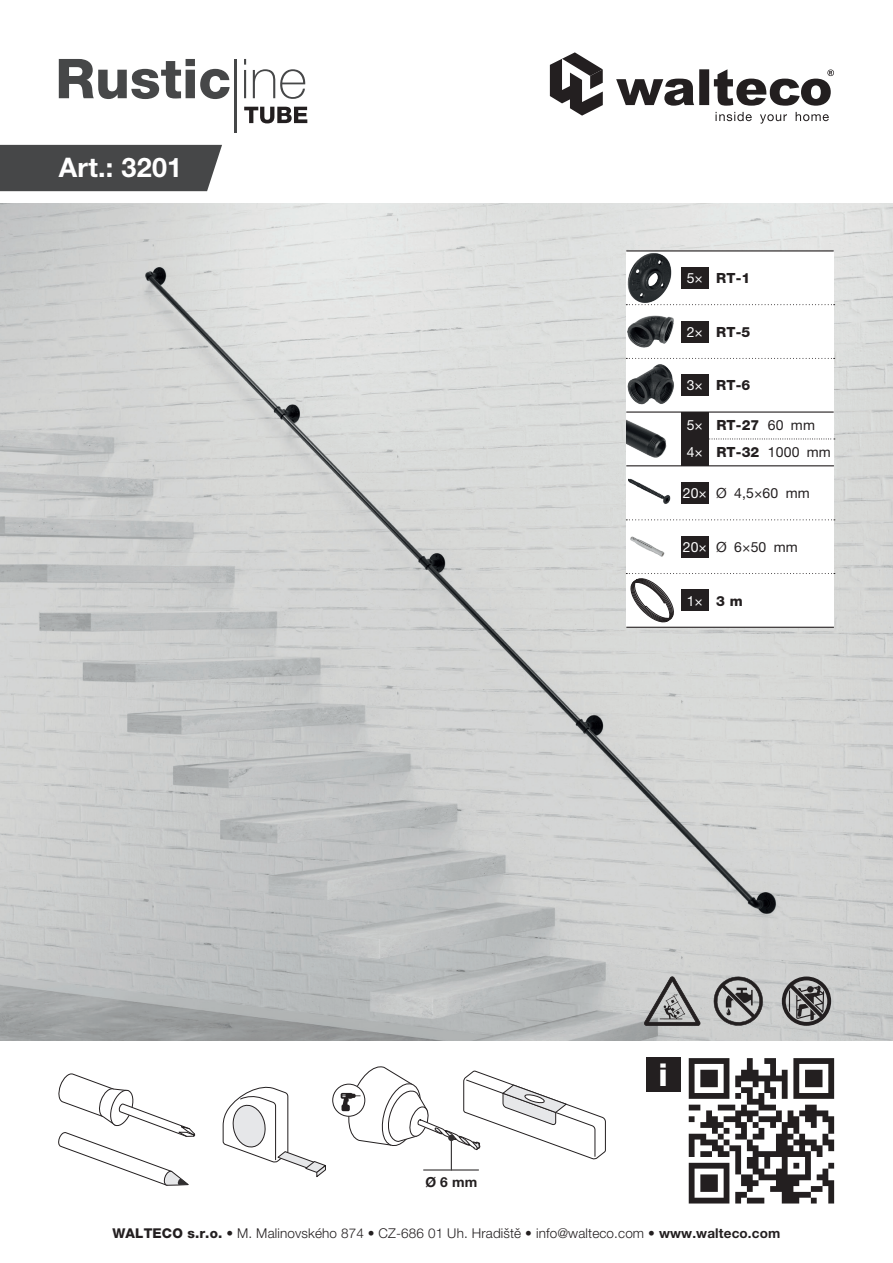
<style>
.page{position:relative;width:893px;height:1263px;background:#fff}
.page>*{position:absolute;margin:0;border:0;box-sizing:border-box;transform-origin:0 0}
.t1{font:31.5px "Helvetica Neue CE Heavy";color:#fff}
.t2{font:700 27px "Helvetica Neue CE";letter-spacing:.01em;color:#fff}
.t3{font:13.95px/27px "Helvetica Neue CE";letter-spacing:.01em;color:#231f20}
.t4{font:13.95px/27px "Helvetica Neue CE Heavy";letter-spacing:.01em;color:#231f20}
.t5{font:13.95px/27px "Helvetica Neue CE";color:#fff}
.t6{font:700 13.8px "Helvetica Neue CE";color:#231f20}
.t7{font:13.5px "Helvetica Neue CE Light";letter-spacing:.01em;color:#231f20}
.s1{font-family:"Helvetica Neue CE Heavy"}
.s2{font-family:"Helvetica Neue CE";font-weight:700}
</style>
<div class="page">
<img style="left:0;top:204px;width:893px;height:837px">
<svg style="left:550px;top:52px;width:284px;height:72px"></svg>
<svg style="left:59px;top:59px;width:171px;height:40px"></svg>
<hr style="left:235px;top:59px;width:2px;height:73px;background:#464748">
<hr style="left:244px;top:70px;width:2px;height:28px;background:#464748">
<svg style="left:244px;top:59px;width:2px;height:6px"></svg>
<svg style="left:253px;top:69px;width:53px;height:30px"></svg>
<svg style="left:244px;top:107px;width:63px;height:16px"></svg>
<div style="left:0;top:145px;width:222px;height:46px;background:#464748"></div>
<div style="left:626px;top:251px;width:208px;height:376px;background:#fff"></div>
<div style="left:681px;top:267px;width:28px;height:22px;background:#231f20"></div>
<div style="left:681px;top:321px;width:28px;height:22px;background:#231f20"></div>
<div style="left:681px;top:374px;width:28px;height:22px;background:#231f20"></div>
<img style="left:626px;top:251px;width:54px;height:52px">
<img style="left:626px;top:305px;width:51px;height:53px">
<svg style="left:626px;top:304px;width:209px;height:1px"></svg>
<svg style="left:679px;top:358px;width:156px;height:1px"></svg>
<hr style="left:626px;top:250px;width:208px;height:1px;background:#231f20">
<hr style="left:626px;top:411px;width:208px;height:2px;background:#231f20">
<div style="left:681px;top:482px;width:28px;height:22px;background:#231f20"></div>
<div style="left:681px;top:536px;width:28px;height:21px;background:#231f20"></div>
<img style="left:628px;top:466px;width:49px;height:38px">
<img style="left:630px;top:536px;width:35px;height:21px">
<svg style="left:626px;top:519px;width:209px;height:1px"></svg>
<svg style="left:626px;top:573px;width:209px;height:52px"></svg>
<hr style="left:626px;top:627px;width:208px;height:1px;background:#231f20">
<div style="left:681px;top:412px;width:28px;height:54px;background:#231f20"></div>
<img style="left:626px;top:412px;width:49px;height:46px">
<svg style="left:709px;top:439px;width:126px;height:1px"></svg>
<hr style="left:626px;top:465px;width:208px;height:1px;background:#231f20">
<img style="left:624px;top:358px;width:54px;height:53px">
<svg style="left:222px;top:1086px;width:104px;height:92px"></svg>
<svg style="left:58px;top:1073px;width:138px;height:113px"></svg>
<svg style="left:333px;top:1084px;width:32px;height:32px"></svg>
<div style="left:332px;top:1084px;width:33px;height:32px;border:1px solid #231f20;border-radius:50%"></div>
<hr style="left:424px;top:1169px;width:54px;height:1px;background:#312f30">
<hr style="left:451px;top:1138px;width:1px;height:32px;background:#312f30">
<svg style="left:341px;top:1066px;width:265px;height:94px"></svg>
<div style="left:646px;top:1058px;width:34px;height:34px;background:#231f20"></div>
<svg style="left:689px;top:1058px;width:145px;height:145px"></svg>
<svg style="left:644px;top:976px;width:56px;height:50px;background:#9e9e9e"></svg>
<svg style="left:782px;top:976px;width:49px;height:50px;background:#7f7e7e"></svg>
<svg style="left:709px;top:973px;width:60px;height:58px;background:#a0a09f"></svg>
<h2 class="t2" style="left:59px;top:152px;width:125px">Art.: 3201</h2>
<p class="t6" style="left:425px;top:1174px;width:53px">Ø 6 mm</p>
<p class="t5" style="left:687px;top:264px;width:18px">5×</p>
<p class="t4" style="left:716px;top:265px;width:36px">RT-1</p>
<p class="t5" style="left:687px;top:318px;width:18px">2×</p>
<p class="t4" style="left:716px;top:319px;width:36px">RT-5</p>
<p class="t5" style="left:687px;top:372px;width:18px">3×</p>
<p class="t4" style="left:716px;top:372px;width:36px">RT-6</p>
<p class="t4" style="left:716px;top:412px;width:45px">RT-27<br>RT-32</p>
<p class="t5" style="left:687px;top:412px;width:18px">5×<br>4×</p>
<p class="t3" style="left:768px;top:412px;width:64px">60 mm<br>1000 mm</p>
<p class="t5" style="left:683px;top:480px;width:26px">20×</p>
<p class="t3" style="left:716px;top:480px;width:95px">Ø 4,5×60 mm</p>
<p class="t5" style="left:683px;top:533px;width:26px">20×</p>
<p class="t3" style="left:716px;top:533px;width:83px">Ø 6×50 mm</p>
<p class="t5" style="left:687px;top:587px;width:18px">1×</p>
<p class="t4" style="left:716px;top:588px;width:28px">3 m</p>
<h1 class="t1" style="left:658px;top:1057px;width:11px">i</h1>
<p class="t7" style="left:113px;top:1225px;width:669px"><span class="s1">WALTECO s.r.o.</span> • M. Malinovského 874 • CZ-686 01 Uh. Hradiště • info@walteco.com • <span class="s2">www.walteco.com</span></p>
</div>
